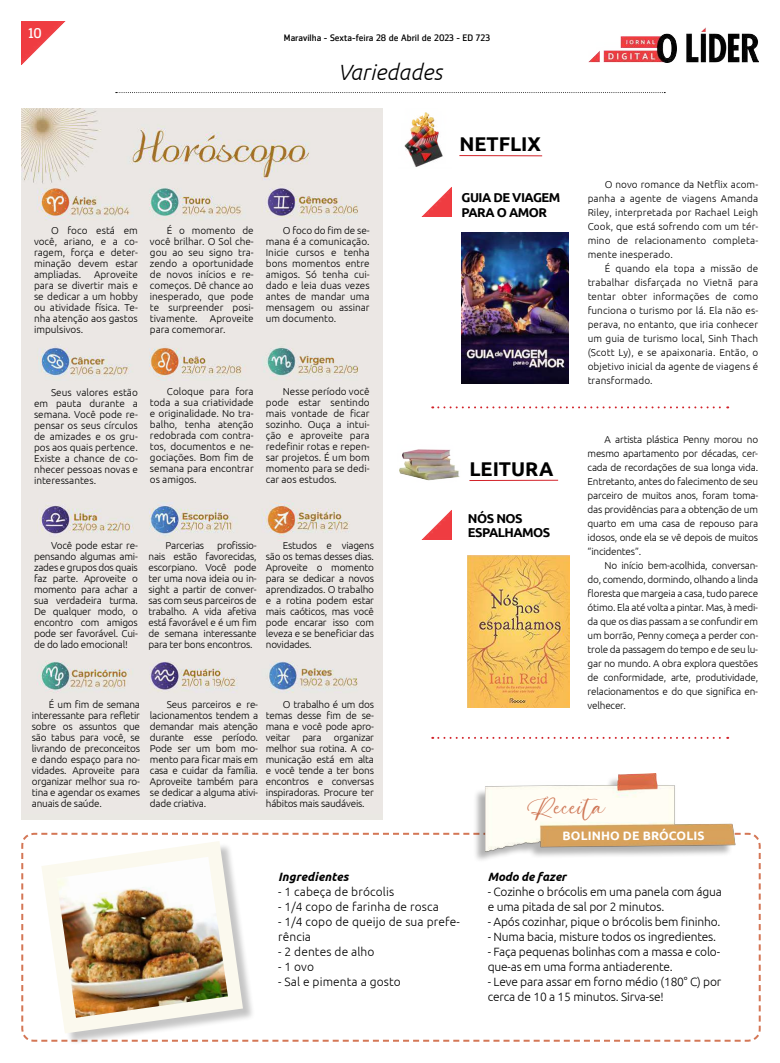
<style>
.page{position:relative;width:780px;height:1063px;background:#fff}
.page>*{position:absolute;margin:0;border:0;box-sizing:border-box;transform-origin:0 0}
.t1{font:31.3px "Golden Bloom";letter-spacing:.01em;color:#ce7554}
.t2{font:italic 300 22px "Ubuntu";letter-spacing:.01em;color:#000}
.t3{font:700 19.9px "Ubuntu";color:#000}
.t4{font:14px "Zemestro Std";color:#fff}
.t5{font:700 12.8px/14.5px "Ubuntu";letter-spacing:-.04em;color:#000}
.t6{font:700 12.2px "Ubuntu";letter-spacing:.01em;color:#fff}
.t7{font:300 12px/15px "Ubuntu";letter-spacing:-.015em;color:#000}
.t8{font:300 12px/15px "Ubuntu";letter-spacing:.01em;color:#000}
.t9{font:italic 700 12px "Ubuntu";letter-spacing:-.005em;color:#000}
.t10{font:300 10px/11px "Ubuntu";color:#000;text-align:justify}
.t11{font:300 10px "Ubuntu";letter-spacing:-.02em;color:#000}
.t12{font:9.3px "Zemestro Std";color:#000}
</style>
<div class="page">
<img style="left:21px;top:21px;width:44px;height:44px">
<img style="left:588px;top:27px;width:170px;height:36px">
<svg style="left:116px;top:92px;width:549px;height:1px"></svg>
<img style="left:21px;top:108px;width:361px;height:705px">
<svg style="left:21px;top:832px;width:740px;height:210px"></svg>
<div style="left:473px;top:775px;width:260px;height:88px;background:#000;opacity:.3"></div>
<img style="left:484px;top:774px;width:251px;height:78px">
<img style="left:404px;top:112px;width:39px;height:55px">
<img style="left:399px;top:449px;width:61px;height:32px">
<img style="left:461px;top:232px;width:108px;height:152px">
<img style="left:468px;top:556px;width:101px;height:151px">
<svg style="left:432px;top:406px;width:296px;height:2px"></svg>
<svg style="left:432px;top:737px;width:296px;height:2px"></svg>
<hr style="left:459px;top:155px;width:83px;height:1px;background:#d22229">
<hr style="left:469px;top:480px;width:89px;height:1px;background:#d22229">
<img style="left:421px;top:187px;width:30px;height:30px">
<img style="left:422px;top:510px;width:29px;height:29px">
<div style="left:43px;top:843px;width:212px;height:203px;background:#000;opacity:.23"></div>
<svg style="left:41px;top:841px;width:202px;height:192px"></svg>
<img style="left:56px;top:857px;width:172px;height:161px">
<h3 class="t4" style="left:29px;top:24px;width:15px">10</h3>
<p class="t12" style="left:284px;top:33px;width:207px">Maravilha - Sexta-feira 28 de Abril de 2023 - ED 723</p>
<h2 class="t2" style="left:338px;top:59px;width:106px">Variedades</h2>
<p class="t10" style="left:34px;top:225px;width:105px;text-indent:17px">O foco está em você, ariano, e a co&shy;ragem, força e deter&shy;minação devem estar ampliadas.</p>
<p class="t10" style="left:34px;top:269px;width:105px;text-indent:60px">Aproveite para se divertir mais e se dedicar a um hobby ou atividade física. Te&shy;nha atenção aos gastos impulsivos.</p>
<p class="t10" style="left:150px;top:225px;width:105px;text-indent:17px">É o momento de você brilhar. O Sol che&shy;gou ao seu signo tra&shy;zendo a oportunidade de novos inícios e re&shy;começos. Dê chance ao inesperado, que pode te surpreender posi&shy;tivamente. Aproveite para comemorar.</p>
<p class="t10" style="left:266px;top:225px;width:105px;text-indent:17px">O foco do fim de se&shy;mana é a comunicação.<br>Inicie cursos e tenha bons momentos entre amigos. Só tenha cui&shy;dado e leia duas vezes antes de mandar uma mensagem ou assinar um documento.</p>
<h3 class="t3" style="left:459px;top:132px;width:83px">NETFLIX</h3>
<p class="t5" style="left:461px;top:190px;width:100px">GUIA DE VIAGEM<br>PARA O AMOR</p>
<p class="t10" style="left:587px;top:177px;width:172px;line-height:14px;text-indent:17px">O novo romance da Netflix acom&shy;panha a agente de viagens Amanda Riley, interpretada por Rachael Leigh Cook, que está sofrendo com um tér&shy;mino de relacionamento completa&shy;mente inesperado.</p>
<p class="t10" style="left:587px;top:261px;width:172px;line-height:14px;text-indent:17px">É quando ela topa a missão de trabalhar disfarçada no Vietnã para tentar obter informações de como funciona o turismo por lá. Ela não es&shy;perava, no entanto, que iria conhecer um guia de turismo local, Sinh Thach (Scott Ly), e se apaixonaria. Então, o objetivo inicial da agente de viagens é transformado.</p>
<p class="t10" style="left:34px;top:387px;width:105px;text-indent:17px">Seus valores estão em pauta durante a semana. Você pode re&shy;pensar os seus círculos de amizades e os gru&shy;pos aos quais pertence.<br>Existe a chance de co&shy;nhecer pessoas novas e interessantes.</p>
<p class="t10" style="left:150px;top:386px;width:105px;text-indent:17px">Coloque para fora toda a sua criatividade e originalidade. No tra&shy;balho, tenha atenção redobrada com contra&shy;tos, documentos e ne&shy;gociações. Bom fim de semana para encontrar os amigos.</p>
<p class="t10" style="left:266px;top:386px;width:105px;text-indent:17px">Nesse período você pode estar sentindo mais vontade de ficar sozinho. Ouça a intui&shy;ção e aproveite para redefinir rotas e repen&shy;sar projetos. É um bom momento para se dedi&shy;car aos estudos.</p>
<p class="t10" style="left:34px;top:540px;width:105px;text-indent:17px">Você pode estar re&shy;pensando algumas ami&shy;zades e grupos dos quais faz parte. Aproveite o momento para achar a sua verdadeira turma.<br>De qualquer modo, o encontro com amigos pode ser favorável. Cui&shy;de do lado emocional!</p>
<p class="t10" style="left:148px;top:540px;width:110px;text-indent:69px">profissio&shy;nais estão favorecidas, escorpiano. Você pode ter uma nova ideia ou in&shy;sight a partir de conver&shy;sas com seus parceiros de trabalho. A vida afetiva está favorável e é um fim de semana interessante para ter bons encontros.</p>
<p class="t11" style="left:165px;top:540px;width:40px">Parcerias</p>
<p class="t10" style="left:266px;top:540px;width:110px;text-indent:17px">Estudos e viagens são os temas desses dias.<br>Aproveite o momento para se dedicar a novos aprendizados. O trabalho e a rotina podem estar mais caóticos, mas você pode encarar isso com leveza e se beneficiar das novidades.</p>
<p class="t10" style="left:32px;top:698px;width:110px;text-indent:17px">É um fim de semana interessante para refletir sobre os assuntos que são tabus para você, se livrando de preconceitos e dando espaço para no&shy;vidades. Aproveite para organizar melhor sua ro&shy;tina e agendar os exames anuais de saúde.</p>
<p class="t10" style="left:150px;top:698px;width:110px;text-indent:17px">Seus parceiros e re&shy;lacionamentos tendem a demandar mais atenção durante esse período.<br>Pode ser um bom mo&shy;mento para ficar mais em casa e cuidar da família.<br>Aproveite também para se dedicar a alguma ativi&shy;dade criativa.</p>
<p class="t10" style="left:266px;top:698px;width:110px;text-indent:17px">O trabalho é um dos temas desse fim de se&shy;mana e você pode apro&shy;veitar para organizar melhor sua rotina. A co&shy;municação está em alta e você tende a ter bons encontros e conversas inspiradoras. Procure ter hábitos mais saudáveis.</p>
<h3 class="t3" style="left:469px;top:457px;width:85px">LEITURA</h3>
<p class="t5" style="left:468px;top:511px;width:84px">NÓS NOS<br>ESPALHAMOS</p>
<p class="t10" style="left:587px;top:432px;width:172px;line-height:14px;text-indent:17px">A artista plástica Penny morou no mesmo apartamento por décadas, cer&shy;cada de recordações de sua longa vida.<br>Entretanto, antes do falecimento de seu parceiro de muitos anos, foram toma&shy;das providências para a obtenção de um quarto em uma casa de repouso para idosos, onde ela se vê depois de muitos “incidentes”.</p>
<p class="t10" style="left:587px;top:558px;width:172px;line-height:14px;text-indent:17px">No início bem-acolhida, conversan&shy;do, comendo, dormindo, olhando a linda floresta que margeia a casa, tudo parece ótimo. Ela até volta a pintar. Mas, à medi&shy;da que os dias passam a se confundir em um borrão, Penny começa a perder con&shy;trole da passagem do tempo e de seu lu&shy;gar no mundo. A obra explora questões de conformidade, arte, produtividade, relacionamentos e do que significa en&shy;velhecer.</p>
<h1 class="t1" style="left:527px;top:791px;width:79px">Receita</h1>
<p class="t6" style="left:562px;top:828px;width:143px">BOLINHO DE BRÓCOLIS</p>
<p class="t9" style="left:278px;top:869px;width:72px">Ingredientes</p>
<p class="t8" style="left:278px;top:884px;width:118px">- 1 cabeça de brócolis</p>
<p class="t8" style="left:278px;top:899px;width:162px">- 1/4 copo de farinha de rosca</p>
<p class="t8" style="left:278px;top:914px;width:183px">- 1/4 copo de queijo de sua prefe&shy;rência</p>
<p class="t8" style="left:278px;top:944px;width:98px">- 2 dentes de alho</p>
<p class="t7" style="left:278px;top:959px;width:38px">- 1 ovo</p>
<p class="t8" style="left:278px;top:974px;width:124px">- Sal e pimenta a gosto</p>
<p class="t9" style="left:487px;top:869px;width:80px">Modo de fazer</p>
<p class="t7" style="left:487px;top:884px;width:236px">- Cozinhe o brócolis em uma panela com água e uma pitada de sal por 2 minutos.</p>
<p class="t7" style="left:487px;top:914px;width:234px">- Após cozinhar, pique o brócolis bem fininho.</p>
<p class="t7" style="left:487px;top:929px;width:230px">- Numa bacia, misture todos os ingredientes.</p>
<p class="t7" style="left:487px;top:944px;width:234px">- Faça pequenas bolinhas com a massa e colo&shy;que-as em uma forma antiaderente.</p>
<p class="t7" style="left:487px;top:974px;width:235px">- Leve para assar em forno médio (180° C) por cerca de 10 a 15 minutos. Sirva-se!</p>
</div>
